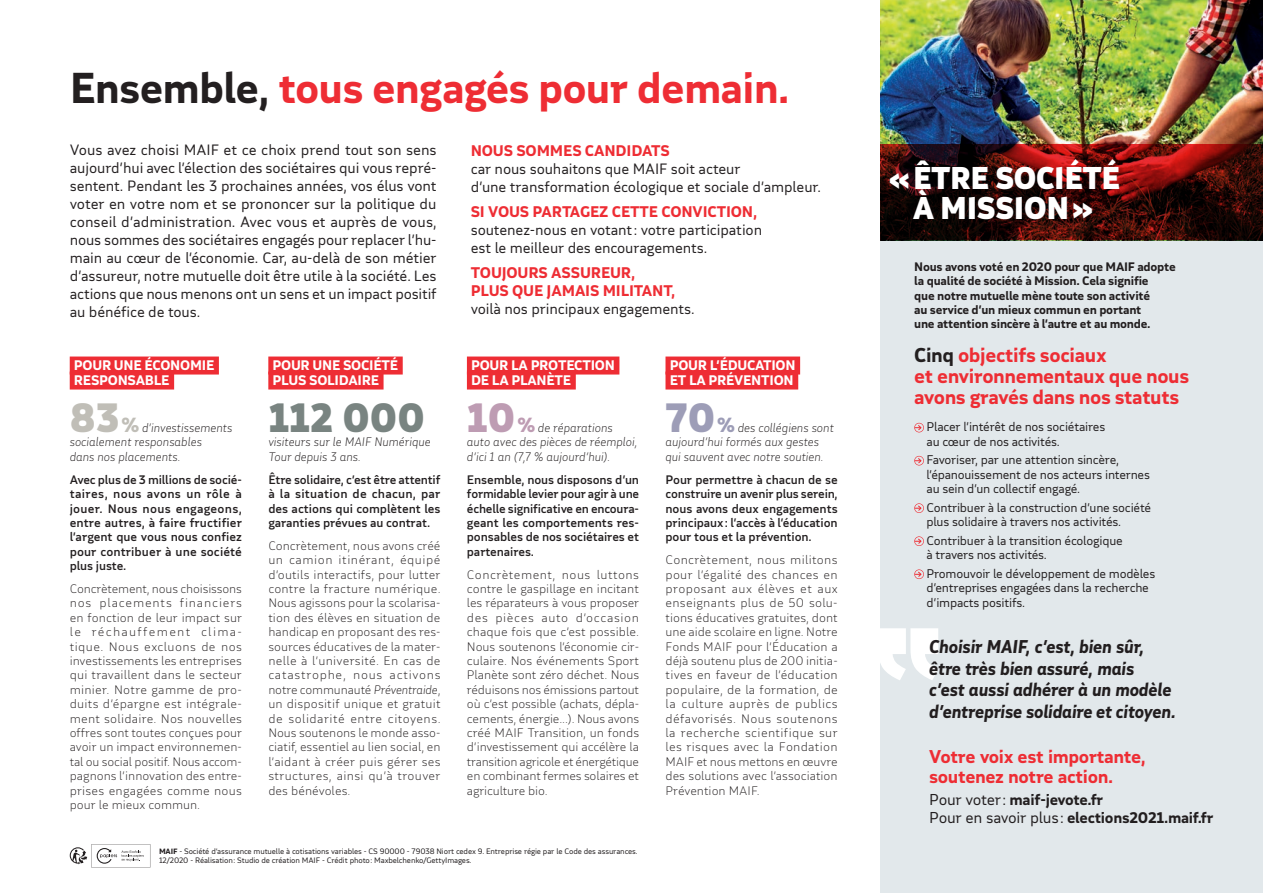
<style>
.page{position:relative;width:1263px;height:893px;background:#fff}
.page>*{position:absolute;margin:0;border:0;box-sizing:border-box;transform-origin:0 0}
.t1{font:700 42px "MAIF";letter-spacing:-.02em;color:#ee2d34}
.t2{font:900 39px "MAIF";color:#798481}
.t3{font:900 30px/30px "MAIF";letter-spacing:-.01em;color:#fff;text-align:center}
.t4{font:700 19.5px/21px "MAIF";letter-spacing:-.02em;color:#ee2d34}
.t5{font:italic 700 18px/21.6px "MAIF";letter-spacing:-.01em;color:#221e1f}
.t6{font:700 18px/19.5px "MAIF";letter-spacing:-.02em;color:#ee2d34}
.t7{font:700 15px/18px "MAIF";letter-spacing:-.01em;color:#ee2d34}
.t8{font:700 15px/18px "MAIF";letter-spacing:-.02em;color:#221e1f}
.t9{font:14.25px/18px "MAIF";letter-spacing:-.01em;color:#231f20}
.t10{font:700 13.5px/15px "MAIF";letter-spacing:-.02em;color:#fff}
.t11{font:300 12px/14.4px "MAIF";color:#231f20;text-align:justify}
.t12{font:500 12px/14.4px "MAIF";letter-spacing:-.01em;color:#231f20;text-align:justify}
.t13{font:12px/14.4px "MAIF";letter-spacing:-.02em;color:#231f20}
.t14{font:italic 300 12px/14.4px "MAIF";color:#231f20}
.t15{font:700 12px/14.4px "MAIF";letter-spacing:-.02em;color:#231f20}
.t16{font:7.5px/9px "MAIF";letter-spacing:-.02em;color:#221e1f}
.s1{color:#231f20}
.s2{font-weight:900;font-style:normal;font-size:39px;color:#c0beb7}
.s3{font-weight:900;font-style:normal;font-size:19.5px;color:#c0beb7}
.s4{font-style:italic}
.s5{font-weight:900;font-style:normal;font-size:39px;color:#be9cb3}
.s6{font-weight:900;font-style:normal;font-size:19.5px;color:#be9cb3}
.s7{font-weight:700}
.s8{font-weight:900;font-style:normal;font-size:39px;color:#9d9db7}
.s9{font-weight:900;font-style:normal;font-size:19.5px;color:#9d9db7}
.s10{font-weight:400}
</style>
<div class="page">
<svg style="left:70px;top:844px;width:80px;height:24px"></svg>
<div style="left:880px;top:240px;width:383px;height:653px;background:#e2e8eb"></div>
<svg style="left:914px;top:423px;width:10px;height:9px"></svg>
<svg style="left:914px;top:456px;width:10px;height:9px"></svg>
<svg style="left:914px;top:503px;width:10px;height:10px"></svg>
<svg style="left:914px;top:536px;width:10px;height:10px"></svg>
<svg style="left:914px;top:569px;width:10px;height:10px"></svg>
<img style="left:880px;top:0;width:383px;height:144px">
<svg style="left:880px;top:144px;width:383px;height:96px;background:#3c0a08"></svg>
<svg style="left:880px;top:628px;width:58px;height:52px"></svg>
<div style="left:70px;top:357px;width:149px;height:18px;background:#ee2d34"></div>
<div style="left:70px;top:372px;width:104px;height:18px;background:#ee2d34"></div>
<div style="left:268px;top:357px;width:135px;height:18px;background:#ee2d34"></div>
<div style="left:268px;top:372px;width:116px;height:18px;background:#ee2d34"></div>
<div style="left:467px;top:357px;width:152px;height:18px;background:#ee2d34"></div>
<div style="left:467px;top:372px;width:109px;height:18px;background:#ee2d34"></div>
<div style="left:665px;top:357px;width:135px;height:18px;background:#ee2d34"></div>
<div style="left:665px;top:372px;width:133px;height:18px;background:#ee2d34"></div>
<h1 class="t1" style="left:70px;top:61px;width:721px"><span class="s1">Ensemble,</span> tous engagés pour demain.</h1>
<p class="t9" style="left:70px;top:141px;width:369px;text-align:justify">Vous avez choisi MAIF et ce choix prend tout son sens aujourd’hui avec l’élection des sociétaires qui vous repré&shy;sentent. Pendant les 3 prochaines années, vos élus vont voter en votre nom et se prononcer sur la politique du conseil d’administration. Avec vous et auprès de vous, nous sommes des sociétaires engagés pour replacer l’hu&shy;main au cœur de l’économie. Car, au-delà de son métier d’assureur, notre mutuelle doit être utile à la société. Les actions que nous menons ont un sens et un impact positif au bénéfice de tous.</p>
<p class="t7" style="left:471px;top:141px;width:201px">NOUS SOMMES CANDIDATS</p>
<p class="t9" style="left:471px;top:160px;width:352px">car nous souhaitons que MAIF soit acteur<br>d’une transformation écologique et sociale d’ampleur.</p>
<p class="t7" style="left:471px;top:202px;width:288px">SI VOUS PARTAGEZ CETTE CONVICTION,</p>
<p class="t9" style="left:471px;top:221px;width:293px">soutenez-nous en votant : votre participation est le meilleur des encouragements.</p>
<p class="t7" style="left:471px;top:263px;width:206px">TOUJOURS ASSUREUR,<br>PLUS QUE JAMAIS MILITANT,</p>
<p class="t9" style="left:471px;top:300px;width:225px">voilà nos principaux engagements.</p>
<p class="t10" style="left:74px;top:358px;width:142px">POUR UNE ÉCONOMIE<br>RESPONSABLE</p>
<p class="t14" style="left:70px;top:420px;width:164px"><span class="s2">83</span><span class="s3">%</span> d’investissements socialement responsables<br>dans nos placements.</p>
<p class="t12" style="left:70px;top:472px;width:174px">Avec plus de 3 millions de socié&shy;taires, nous avons un rôle à jouer. Nous nous engageons, entre autres, à faire fructifier l’argent que vous nous confiez pour contribuer à une société plus juste.</p>
<p class="t11" style="left:70px;top:581px;width:174px">Concrètement, nous choisissons nos placements financiers en fonction de leur impact sur le réchauffement clima&shy;tique. Nous excluons de nos investissements les entreprises qui travaillent dans le secteur minier. Notre gamme de pro&shy;duits d’épargne est intégrale&shy;ment solidaire. Nos nouvelles offres sont toutes conçues pour avoir un impact environnemen&shy;tal ou social positif. Nous accom&shy;pagnons l’innovation des entre&shy;prises engagées comme nous pour le mieux commun.</p>
<p class="t10" style="left:273px;top:358px;width:127px">POUR UNE SOCIÉTÉ<br>PLUS SOLIDAIRE</p>
<h2 class="t2" style="left:268px;top:393px;width:158px">112 000</h2>
<p class="t14" style="left:268px;top:435px;width:164px">visiteurs sur le MAIF Numérique<br>Tour depuis 3 ans.</p>
<p class="t12" style="left:268px;top:472px;width:174px">Être solidaire, c’est être attentif à la situation de chacun, par des actions qui complètent les garanties prévues au contrat.</p>
<p class="t11" style="left:268px;top:538px;width:174px">Concrètement, nous avons créé un camion itinérant, équipé d’outils interactifs, pour lutter contre la fracture numérique.<br>Nous agissons pour la scolarisa&shy;tion des élèves en situation de handicap en proposant des res&shy;sources éducatives de la mater&shy;nelle à l’université. En cas de catastrophe, nous activons notre communauté <span class="s4">Préventraide</span>, un dispositif unique et gratuit de solidarité entre citoyens.<br>Nous soutenons le monde asso&shy;ciatif, essentiel au lien social, en l’aidant à créer puis gérer ses structures, ainsi qu’à trouver des bénévoles.</p>
<p class="t10" style="left:471px;top:358px;width:145px">POUR LA PROTECTION<br>DE LA PLANÈTE</p>
<p class="t14" style="left:467px;top:420px;width:172px"><span class="s5">10</span><span class="s6">%</span> de réparations auto avec des pièces de réemploi, d’ici 1 an (7,7 % aujourd’hui).</p>
<p class="t12" style="left:467px;top:472px;width:174px">Ensemble, nous disposons d’un formidable levier pour agir à une échelle significative en encoura&shy;geant les comportements res&shy;ponsables de nos sociétaires et partenaires.</p>
<p class="t11" style="left:467px;top:567px;width:174px">Concrètement, nous luttons contre le gaspillage en incitant les réparateurs à vous proposer des pièces auto d’occasion chaque fois que c’est possible.<br>Nous soutenons l’économie cir&shy;culaire. Nos événements Sport Planète sont zéro déchet. Nous réduisons nos émissions partout où c’est possible (achats, dépla&shy;cements, énergie...). Nous avons créé MAIF Transition, un fonds d’investissement qui accélère la transition agricole et énergétique en combinant fermes solaires et agriculture bio.</p>
<p class="t16" style="left:159px;top:847px;width:480px"><span class="s7">MAIF</span> - Société d’assurance mutuelle à cotisations variables - CS 90000 - 79038 Niort cedex 9. Entreprise régie par le Code des assurances.<br>12/2020 - Réalisation: Studio de création MAIF - Crédit photo: Maxbelchenko/GettyImages.</p>
<p class="t10" style="left:670px;top:358px;width:127px">POUR L’ÉDUCATION<br>ET LA PRÉVENTION</p>
<p class="t14" style="left:665px;top:420px;width:170px"><span class="s8">70</span><span class="s9">%</span> des collégiens sont aujourd’hui formés aux gestes qui sauvent avec notre soutien.</p>
<p class="t12" style="left:665px;top:472px;width:174px">Pour permettre à chacun de se construire un avenir plus serein, nous avons deux engagements principaux: l’accès à l’éducation pour tous et la prévention.</p>
<p class="t11" style="left:665px;top:553px;width:174px">Concrètement, nous militons pour l’égalité des chances en proposant aux élèves et aux enseignants plus de 50 solu&shy;tions éducatives gratuites, dont une aide scolaire en ligne. Notre Fonds MAIF pour l’Éducation a déjà soutenu plus de 200 initia&shy;tives en faveur de l’éducation populaire, de la formation, de la culture auprès de publics défavorisés. Nous soutenons la recherche scientifique sur les risques avec la Fondation MAIF et nous mettons en œuvre des solutions avec l’association Prévention MAIF.</p>
<h3 class="t3" style="left:889px;top:162px;width:233px">« ÊTRE SOCIÉTÉ<br>À MISSION»</h3>
<p class="t15" style="left:914px;top:259px;width:263px">Nous avons voté en 2020 pour que MAIF adopte la qualité de société à Mission. Cela signifie<br>que notre mutuelle mène toute son activité<br>au service d’un mieux commun en portant<br>une attention sincère à l’autre et au monde.</p>
<h3 class="t4" style="left:914px;top:344px;width:276px"><span class="s1">Cinq</span> objectifs sociaux<br>et environnementaux que nous avons gravés dans nos statuts</h3>
<p class="t13" style="left:926px;top:420px;width:180px">Placer l’intérêt de nos sociétaires au cœur de nos activités.</p>
<p class="t13" style="left:926px;top:453px;width:225px">Favoriser, par une attention sincère, l’épanouissement de nos acteurs internes au sein d’un collectif engagé.</p>
<p class="t13" style="left:926px;top:500px;width:226px">Contribuer à la construction d’une société plus solidaire à travers nos activités.</p>
<p class="t13" style="left:926px;top:533px;width:198px">Contribuer à la transition écologique à travers nos activités.</p>
<p class="t13" style="left:926px;top:566px;width:230px">Promouvoir le développement de modèles d’entreprises engagées dans la recherche d’impacts positifs.</p>
<h3 class="t5" style="left:929px;top:635px;width:248px">Choisir MAIF, c’est, bien sûr, être très bien assuré, mais<br>c’est aussi adhérer à un modèle d’entreprise solidaire et citoyen.</h3>
<h3 class="t6" style="left:929px;top:747px;width:218px">Votre voix est importante, soutenez notre action.</h3>
<p class="t8" style="left:929px;top:790px;width:286px"><span class="s10">Pour voter:</span> maif-jevote.fr<br><span class="s10">Pour en savoir plus:</span> elections2021.maif.fr</p>
</div>
